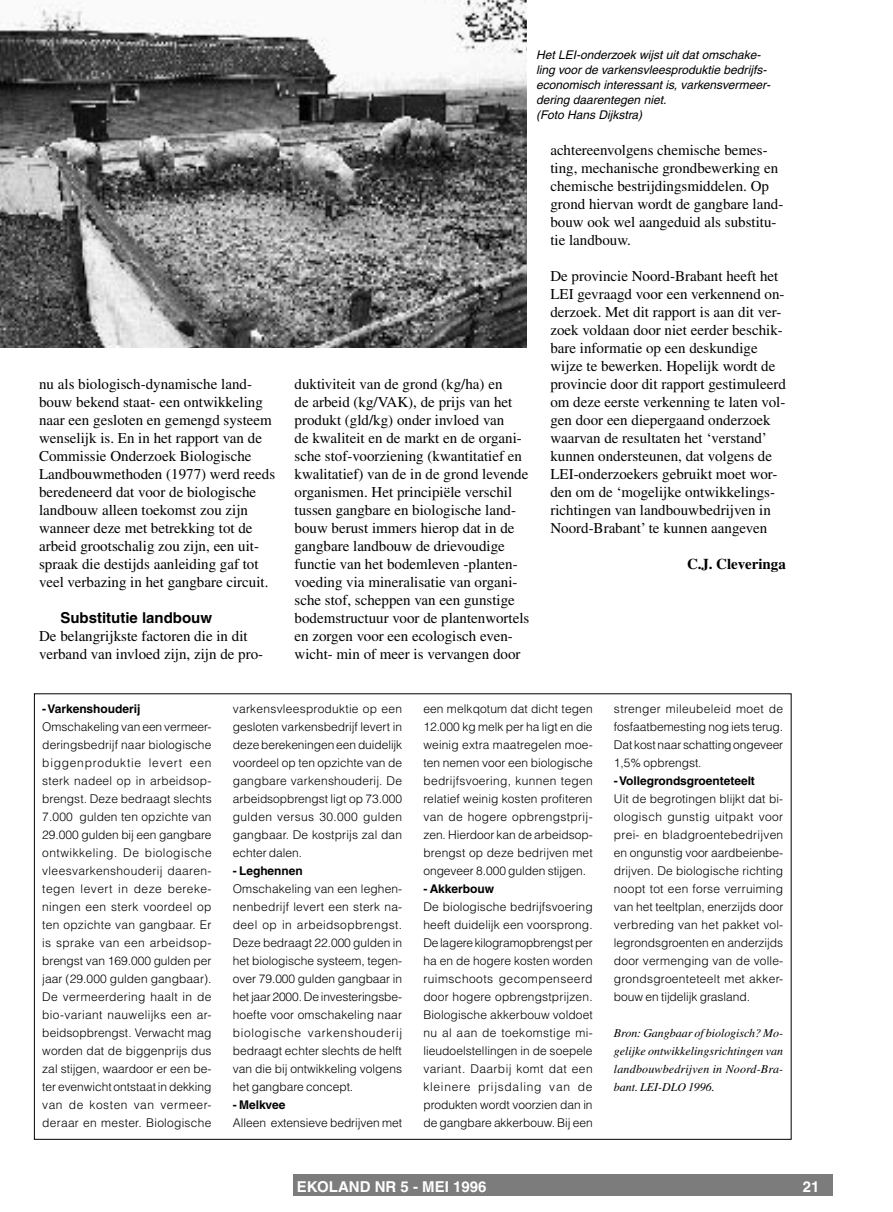
<style>
.page{position:relative;width:893px;height:1212px;background:#fff}
.page>*{position:absolute;margin:0;border:0;box-sizing:border-box;transform-origin:0 0}
.t1{font:15px/18px "Times";color:#000}
.t2{font:700 15px "Helvetica";color:#fff}
.t3{font:700 15px "Helvetica";color:#000}
.t4{font:700 15px "Times";color:#000}
.t5{font:300 12px/18px "Helvetica";letter-spacing:-.005em;color:#000;text-align:justify}
.t6{font:italic 12px/15px "Helvetica";color:#000}
.t7{font:italic 12px/18px "Times";letter-spacing:.015em;color:#000;text-align:justify}
.t8{font:700 12px "Helvetica";letter-spacing:-.005em;color:#000}
</style>
<div class="page">
<div style="left:293px;top:1174px;width:539px;height:21px;background:#7c7c7c"></div>
<img style="left:0;top:0;width:526px;height:347px">
<p class="t1" style="left:39px;top:375px;width:238px">nu als biologisch-dynamische land&shy;bouw bekend staat- een ontwikkeling naar een gesloten en gemengd systeem wenselijk is. En in het rapport van de Commissie Onderzoek Biologische Landbouwmethoden (1977) werd reeds beredeneerd dat voor de biologische landbouw alleen toekomst zou zijn wanneer deze met betrekking tot de arbeid grootschalig zou zijn, een uit&shy;spraak die destijds aanleiding gaf tot veel verbazing in het gangbare circuit.</p>
<p class="t3" style="left:60px;top:608px;width:153px">Substitutie landbouw</p>
<p class="t1" style="left:39px;top:627px;width:226px">De belangrijkste factoren die in dit verband van invloed zijn, zijn de pro-</p>
<p class="t6" style="left:536px;top:47px;width:235px">Het LEI-onderzoek wijst uit dat omschake&shy;ling voor de varkensvleesproduktie bedrijfs&shy;economisch interessant is, varkensvermeer&shy;dering daarentegen niet.<br>(Foto Hans Dijkstra)</p>
<p class="t1" style="left:294px;top:375px;width:236px">duktiviteit van de grond (kg/ha) en<br>de arbeid (kg/VAK), de prijs van het produkt (gld/kg) onder invloed van<br>de kwaliteit en de markt en de organi&shy;sche stof-voorziening (kwantitatief en kwalitatief) van de in de grond levende organismen. Het principiële verschil tussen gangbare en biologische land&shy;bouw berust immers hierop dat in de gangbare landbouw de drievoudige functie van het bodemleven -planten&shy;voeding via mineralisatie van organi&shy;sche stof, scheppen van een gunstige bodemstructuur voor de plantenwortels en zorgen voor een ecologisch even&shy;wicht- min of meer is vervangen door</p>
<p class="t1" style="left:550px;top:141px;width:235px">achtereenvolgens chemische bemes&shy;ting, mechanische grondbewerking en chemische bestrijdingsmiddelen. Op grond hiervan wordt de gangbare land&shy;bouw ook wel aangeduid als substitu&shy;tie landbouw.</p>
<p class="t1" style="left:550px;top:267px;width:237px">De provincie Noord-Brabant heeft het LEI gevraagd voor een verkennend on&shy;derzoek. Met dit rapport is aan dit ver&shy;zoek voldaan door niet eerder beschik&shy;bare informatie op een deskundige wijze te bewerken. Hopelijk wordt de provincie door dit rapport gestimuleerd om deze eerste verkenning te laten vol&shy;gen door een diepergaand onderzoek waarvan de resultaten het ‘verstand’ kunnen ondersteunen, dat volgens de LEI-onderzoekers gebruikt moet wor&shy;den om de ‘mogelijke ontwikkelings&shy;richtingen van landbouwbedrijven in Noord-Brabant’ te kunnen aangeven</p>
<p class="t4" style="left:687px;top:555px;width:100px">C.J. Cleveringa</p>
<p class="t8" style="left:42px;top:701px;width:100px">- Varkenshouderij</p>
<p class="t5" style="left:42px;top:717px;width:171px">Omschakeling van een vermeer&shy;deringsbedrijf naar biologische biggenproduktie levert een sterk nadeel op in arbeidsop&shy;brengst. Deze bedraagt slechts 7.000 gulden ten opzichte van 29.000 gulden bij een gangbare ontwikkeling. De biologische vleesvarkenshouderij daaren&shy;tegen levert in deze bereke&shy;ningen een sterk voordeel op ten opzichte van gangbaar. Er is sprake van een arbeidsop&shy;brengst van 169.000 gulden per jaar (29.000 gulden gangbaar).<br>De vermeerdering haalt in de bio-variant nauwelijks een ar&shy;beidsopbrengst. Verwacht mag worden dat de biggenprijs dus zal stijgen, waardoor er een be&shy;ter evenwicht ontstaat in dekking van de kosten van vermeer&shy;deraar en mester. Biologische</p>
<p class="t5" style="left:233px;top:699px;width:171px">varkensvleesproduktie op een gesloten varkensbedrijf levert in deze berekeningen een duidelijk voordeel op ten opzichte van de gangbare varkenshouderij. De arbeidsopbrengst ligt op 73.000 gulden versus 30.000 gulden gangbaar. De kostprijs zal dan echter dalen.</p>
<p class="t8" style="left:233px;top:863px;width:71px">- Leghennen</p>
<p class="t5" style="left:233px;top:879px;width:171px">Omschakeling van een leghen&shy;nenbedrijf levert een sterk na&shy;deel op in arbeidsopbrengst.<br>Deze bedraagt 22.000 gulden in het biologische systeem, tegen&shy;over 79.000 gulden gangbaar in het jaar 2000. De investeringsbe&shy;hoefte voor omschakeling naar biologische varkenshouderij bedraagt echter slechts de helft van die bij ontwikkeling volgens het gangbare concept.</p>
<p class="t8" style="left:233px;top:1097px;width:54px">- Melkvee</p>
<p class="t5" style="left:233px;top:1113px;width:171px">Alleen extensieve bedrijven met</p>
<p class="t5" style="left:423px;top:699px;width:171px">een melkqotum dat dicht tegen 12.000 kg melk per ha ligt en die weinig extra maatregelen moe&shy;ten nemen voor een biologische bedrijfsvoering, kunnen tegen relatief weinig kosten profiteren van de hogere opbrengstprij&shy;zen. Hierdoor kan de arbeidsop&shy;brengst op deze bedrijven met ongeveer 8.000 gulden stijgen.</p>
<p class="t8" style="left:423px;top:881px;width:72px">- Akkerbouw</p>
<p class="t5" style="left:423px;top:897px;width:171px">De biologische bedrijfsvoering heeft duidelijk een voorsprong.<br>De lagere kilogramopbrengst per ha en de hogere kosten worden ruimschoots gecompenseerd door hogere opbrengstprijzen.<br>Biologische akkerbouw voldoet nu al aan de toekomstige mi&shy;lieudoelstellingen in de soepele variant. Daarbij komt dat een kleinere prijsdaling van de produkten wordt voorzien dan in de gangbare akkerbouw. Bij een</p>
<p class="t5" style="left:614px;top:699px;width:171px">strenger mileubeleid moet de fosfaatbemesting nog iets terug.<br>Dat kost naar schatting ongeveer 1,5% opbrengst.</p>
<p class="t8" style="left:614px;top:773px;width:142px">- Vollegrondsgroenteteelt</p>
<p class="t5" style="left:614px;top:789px;width:171px">Uit de begrotingen blijkt dat bi&shy;ologisch gunstig uitpakt voor prei- en bladgroentebedrijven en ongunstig voor aardbeienbe&shy;drijven. De biologische richting noopt tot een forse verruiming van het teeltplan, enerzijds door verbreding van het pakket vol&shy;legrondsgroenten en anderzijds door vermenging van de volle&shy;grondsgroenteteelt met akker&shy;bouw en tijdelijk grasland.</p>
<p class="t7" style="left:614px;top:1024px;width:171px">Bron: Gangbaar of biologisch? Mo&shy;gelijke ontwikkelingsrichtingen van landbouwbedrijven in Noord-Bra&shy;bant. LEI-DLO 1996.</p>
<p class="t2" style="left:297px;top:1178px;width:191px">EKOLAND NR 5 - MEI 1996</p>
<p class="t2" style="left:803px;top:1177px;width:18px">21</p>
</div>
